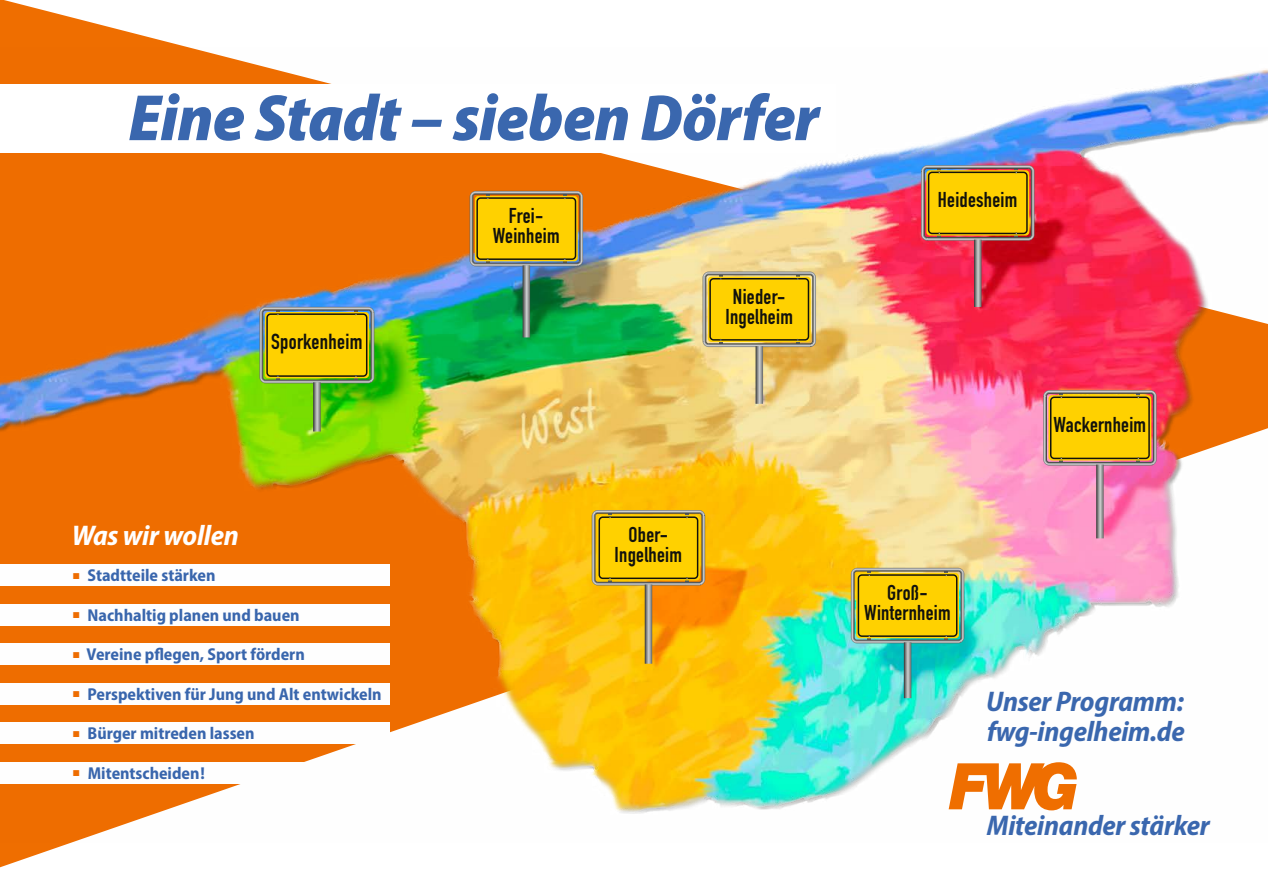
<style>
.page{position:relative;width:1268px;height:893px;background:#fff}
.page>*{position:absolute;margin:0;border:0;box-sizing:border-box;transform-origin:0 0}
.t1{font:italic 900 semi-condensed 66px "Myriad Pro";letter-spacing:-.01em;color:#3a67ae}
.t2{font:italic 700 semi-condensed 28.5px/30px "Myriad Pro";letter-spacing:-.01em;color:#3a67ae}
.t3{font:italic 700 semi-condensed 28.5px "Myriad Pro";letter-spacing:-.01em;color:#fff}
.t4{font:21.45px "DIN Engschrift Std";letter-spacing:.015em;color:#12120d}
.t5{font:21.15px/19.8px "DIN Engschrift Std";letter-spacing:.015em;color:#12120d;text-align:center}
.t6{font:700 semi-condensed 17.25px "Myriad Pro";color:#3a67ae}
</style>
<div class="page">
<svg style="left:0;top:0;width:191px;height:867px"></svg>
<img style="left:0;top:48px;width:1267px;height:795px">
<div style="left:0;top:85px;width:835px;height:68px;background:#fff"></div>
<svg style="left:948px;top:762px;width:128px;height:48px"></svg>
<svg style="left:469px;top:191px;width:114px;height:146px;background:#84a443"></svg>
<svg style="left:259px;top:307px;width:115px;height:125px;background:#acc216"></svg>
<svg style="left:702px;top:272px;width:113px;height:132px;background:#e4c449"></svg>
<svg style="left:920px;top:165px;width:114px;height:142px;background:#e16f30"></svg>
<svg style="left:1042px;top:390px;width:114px;height:148px;background:#eaa06c"></svg>
<svg style="left:850px;top:568px;width:114px;height:130px;background:#95c864"></svg>
<svg style="left:591px;top:510px;width:114px;height:154px;background:#eab312"></svg>
<svg style="left:73px;top:573px;width:6px;height:6px"></svg>
<svg style="left:73px;top:612px;width:6px;height:6px"></svg>
<svg style="left:73px;top:652px;width:6px;height:6px"></svg>
<svg style="left:73px;top:691px;width:6px;height:6px"></svg>
<svg style="left:73px;top:731px;width:6px;height:6px"></svg>
<svg style="left:73px;top:770px;width:6px;height:6px"></svg>
<h1 class="t1" style="left:128px;top:75px;width:692px">Eine Stadt – sieben Dörfer</h1>
<p class="t4" style="left:271px;top:329px;width:93px">Sporkenheim</p>
<h2 class="t3" style="left:72px;top:517px;width:168px">Was wir wollen</h2>
<p class="t6" style="left:87px;top:564px;width:129px">Stadtteile stärken</p>
<p class="t6" style="left:87px;top:604px;width:213px">Nachhaltig planen und bauen</p>
<p class="t6" style="left:87px;top:643px;width:220px">Vereine pflegen, Sport fördern</p>
<p class="t6" style="left:87px;top:683px;width:295px">Perspektiven für Jung und Alt entwickeln</p>
<p class="t6" style="left:87px;top:722px;width:168px">Bürger mitreden lassen</p>
<p class="t6" style="left:88px;top:762px;width:119px">Mitentscheiden!</p>
<p class="t5" style="left:492px;top:206px;width:68px">Frei-<br>Weinheim</p>
<p class="t5" style="left:725px;top:287px;width:69px">Nieder-<br>Ingelheim</p>
<p class="t5" style="left:614px;top:525px;width:69px">Ober-<br>Ingelheim</p>
<p class="t5" style="left:937px;top:190px;width:81px">Heidesheim</p>
<p class="t5" style="left:864px;top:583px;width:88px">Groß-<br>Winternheim</p>
<p class="t5" style="left:1053px;top:415px;width:94px">Wackernheim</p>
<h2 class="t2" style="left:985px;top:685px;width:200px">Unser Programm: fwg-ingelheim.de</h2>
<h2 class="t2" style="left:986px;top:809px;width:224px">Miteinander stärker</h2>
</div>
